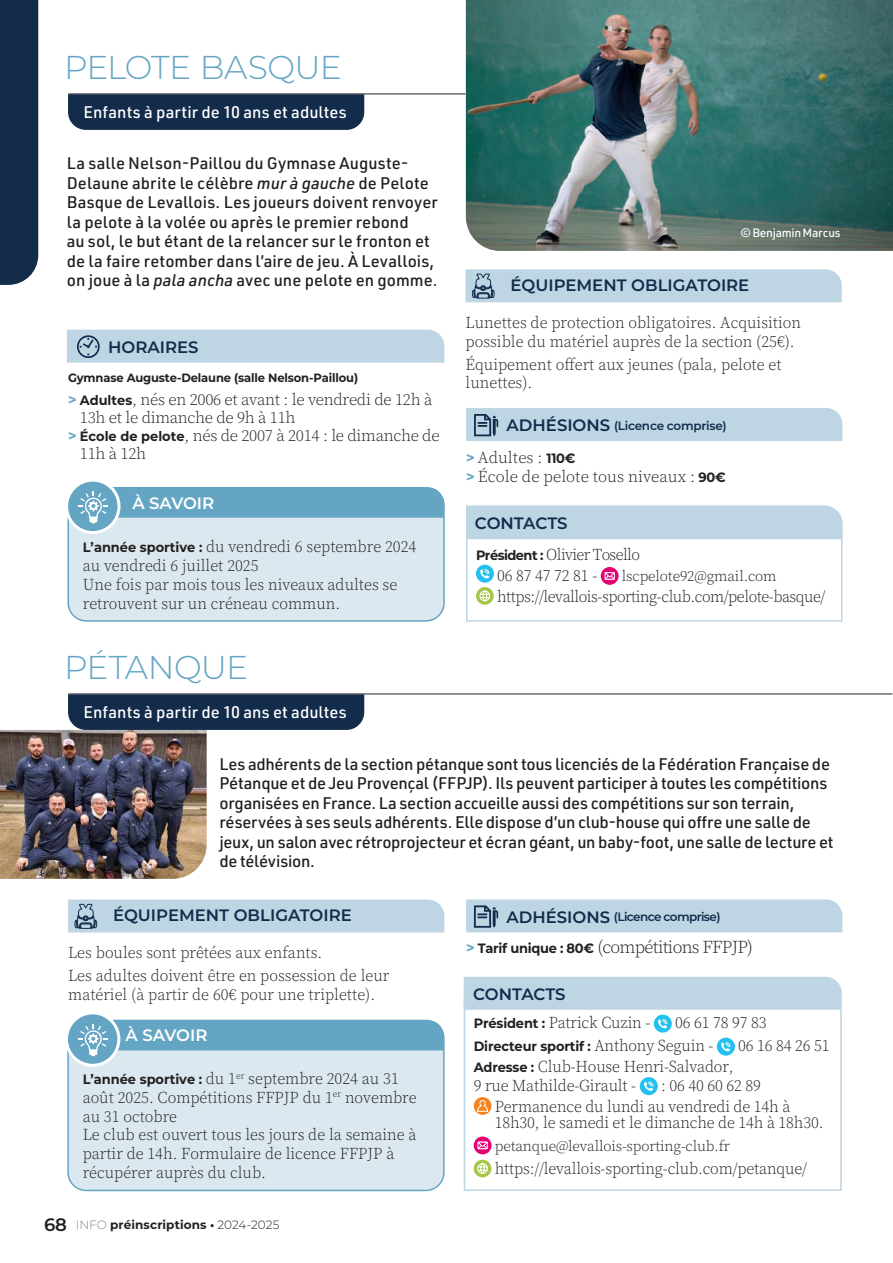
<style>
.page{position:relative;width:893px;height:1263px;background:#fff}
.page>*{position:absolute;margin:0;border:0;box-sizing:border-box;transform-origin:0 0}
.t1{font:300 33px "Montserrat";letter-spacing:-.02em;color:#64a5c4}
.t2{font:300 18px "Source Serif 4";letter-spacing:-.04em;color:#231f20}
.t3{font:300 16.5px/18.8px "Source Serif 4";color:#231f20;scale:.96 1}
.t4{font:500 16.5px/19.5px "URWDIN";color:#231f20}
.t5{font:300 16.5px "Source Serif 4";letter-spacing:-.02em;color:#231f20}
.t6{font:600 16.5px "Montserrat";color:#132c4b}
.t7{font:500 16.5px "URWDIN";letter-spacing:.005em;color:#fff}
.t8{font:300 16.5px "Source Serif 4";letter-spacing:-.03em;color:#231f20;scale:.96 1}
.t9{font:300 16.5px/18.8px "Source Serif 4";color:#231f20}
.t10{font:300 16.5px/21px "Source Serif 4";letter-spacing:-.04em;color:#231f20;scale:.96 1}
.t11{font:600 16.5px "Montserrat";color:#fff}
.t12{font:300 15px "Source Serif 4";letter-spacing:-.01em;color:#231f20}
.t13{font:700 13.5px "Montserrat";letter-spacing:-.01em;color:#231f20;scale:.96 1}
.t14{font:600 12px "Montserrat";letter-spacing:-.035em;color:#132c4b}
.t15{font:700 12px "Montserrat";letter-spacing:-.01em;color:#231f20;scale:.96 1}
.t16{font:700 12px "Montserrat";letter-spacing:.01em;color:#231f20}
.t17{font:500 12px "URWDIN";letter-spacing:-.02em;color:#fff}
.s1{font-style:italic}
.s2{font-family:"Montserrat";font-weight:700;font-size:15px;color:#64a5c4}
.s3{font-family:"Montserrat";font-weight:700;font-size:13.5px}
.s4{font-size:16.5px}
.s5{font-weight:600;font-size:18px}
.s6{font-weight:300;color:#808285}
.s7{font-weight:300}
.s8{font-family:"Source Serif 4";font-weight:300;font-size:16.5px}
</style>
<div class="page">
<img style="left:0;top:730px;width:207px;height:149px">
<hr style="left:68px;top:94px;width:397px;height:1px;background:#231f20">
<hr style="left:68px;top:693px;width:824px;height:1px;background:#231f20">
<div style="left:0;top:0;width:38px;height:285px;background:#132c4b"></div>
<img style="left:466px;top:0;width:427px;height:251px">
<div style="left:68px;top:94px;width:296px;height:36px;background:#132c4b"></div>
<div style="left:68px;top:694px;width:296px;height:36px;background:#132c4b"></div>
<div style="left:67px;top:330px;width:377px;height:33px;background:#bed5e4"></div>
<div style="left:466px;top:408px;width:376px;height:33px;background:#bed5e4"></div>
<div style="left:466px;top:899px;width:376px;height:33px;background:#bed5e4"></div>
<div style="left:465px;top:269px;width:377px;height:33px;background:#bed5e4"></div>
<div style="left:68px;top:899px;width:376px;height:33px;background:#bed5e4"></div>
<div style="left:68px;top:488px;width:376px;height:133px;background:#dce8f0;border-radius:18px"></div>
<div style="left:67px;top:487px;width:378px;height:135px;border:2px solid #64a5c4;border-radius:18px"></div>
<svg style="left:67px;top:480px;width:52px;height:52px"></svg>
<div style="left:65px;top:479px;width:56px;height:55px;border:3px solid #fff;border-radius:50%"></div>
<svg style="left:67px;top:488px;width:377px;height:35px;background:#79b1cc"></svg>
<div style="left:68px;top:1020px;width:376px;height:170px;background:#dce8f0;border-radius:18px"></div>
<div style="left:67px;top:1020px;width:378px;height:171px;border:2px solid #64a5c4;border-radius:18px"></div>
<svg style="left:66px;top:1013px;width:53px;height:52px"></svg>
<div style="left:65px;top:1011px;width:55px;height:56px;border:3px solid #fff;border-radius:50%"></div>
<svg style="left:67px;top:1020px;width:377px;height:36px;background:#7ab1cc"></svg>
<svg style="left:466px;top:505px;width:377px;height:117px"></svg>
<svg style="left:463px;top:994px;width:379px;height:197px"></svg>
<div style="left:464px;top:977px;width:378px;height:33px;background:#bed5e4"></div>
<h1 class="t1" style="left:64px;top:45px;width:279px">PELOTE BASQUE</h1>
<p class="t7" style="left:83px;top:101px;width:265px">Enfants à partir de 10 ans et adultes</p>
<p class="t4" style="left:67px;top:153px;width:372px">La salle Nelson-Paillou du Gymnase Auguste-Delaune abrite le célèbre <span class="s1">mur à gauche</span> de Pelote Basque de Levallois. Les joueurs doivent renvoyer la pelote à la volée ou après le premier rebond<br>au sol, le but étant de la relancer sur le fronton et de la faire retomber dans l’aire de jeu. À Levallois, on joue à la <span class="s1">pala ancha</span> avec une pelote en gomme.</p>
<p class="t17" style="left:741px;top:225px;width:101px">© Benjamin Marcus</p>
<p class="t6" style="left:510px;top:273px;width:240px">ÉQUIPEMENT OBLIGATOIRE</p>
<p class="t3" style="left:466px;top:313px;width:351px">Lunettes de protection obligatoires. Acquisition possible du matériel auprès de la section (25€).</p>
<p class="t3" style="left:466px;top:355px;width:331px">Équipement offert aux jeunes (pala, pelote et lunettes).</p>
<p class="t6" style="left:108px;top:335px;width:92px">HORAIRES</p>
<p class="t15" style="left:68px;top:369px;width:304px">Gymnase Auguste-Delaune (salle Nelson-Paillou)</p>
<p class="t5" style="left:68px;top:388px;width:366px"><span class="s2">&gt;</span> <span class="s3">Adultes</span>, nés en 2006 et avant : le vendredi de 12h à</p>
<p class="t5" style="left:80px;top:406px;width:217px">13h et le dimanche de 9h à 11h</p>
<p class="t5" style="left:68px;top:425px;width:373px"><span class="s2">&gt;</span> <span class="s3">École de pelote</span>, nés de 2007 à 2014 : le dimanche de</p>
<p class="t9" style="left:80px;top:444px;width:68px">11h à 12h</p>
<p class="t9" style="left:466px;top:448px;width:261px"><span class="s2">&gt;</span> Adultes : <span class="s3">110€<br></span><span class="s2">&gt;</span> École de pelote tous niveaux : <span class="s3">90€</span></p>
<p class="t14" style="left:507px;top:417px;width:222px"><span class="s4">ADHÉSIONS</span> (Licence comprise)</p>
<p class="t11" style="left:132px;top:492px;width:83px">À SAVOIR</p>
<p class="t3" style="left:83px;top:538px;width:349px"><span class="s3">L’année sportive :</span> du vendredi 6 septembre 2024 au vendredi 6 juillet 2025<br>Une fois par mois tous les niveaux adultes se retrouvent sur un créneau commun.</p>
<h1 class="t1" style="left:64px;top:645px;width:186px">PÉTANQUE</h1>
<p class="t7" style="left:83px;top:701px;width:265px">Enfants à partir de 10 ans et adultes</p>
<p class="t6" style="left:475px;top:511px;width:94px">CONTACTS</p>
<p class="t10" style="left:497px;top:544px;width:150px;text-indent:-21px"><span class="s3">Président :</span> Olivier Tosello<br>06 87 47 72 81 -</p>
<p class="t12" style="left:622px;top:566px;width:156px">lscpelote92@gmail.com</p>
<p class="t8" style="left:497px;top:585px;width:344px">https://levallois-sporting-club.com/pelote-basque/</p>
<p class="t4" style="left:219px;top:754px;width:616px">Les adhérents de la section pétanque sont tous licenciés de la Fédération Française de Pétanque et de Jeu Provençal (FFPJP). Ils peuvent participer à toutes les compétitions organisées en France. La section accueille aussi des compétitions sur son terrain, réservées à ses seuls adhérents. Elle dispose d’un club-house qui offre une salle de jeux, un salon avec rétroprojecteur et écran géant, un baby-foot, une salle de lecture et de télévision.</p>
<p class="t6" style="left:113px;top:904px;width:240px">ÉQUIPEMENT OBLIGATOIRE</p>
<p class="t3" style="left:68px;top:941px;width:336px;line-height:23px">Les boules sont prêtées aux enfants.<br>Les adultes doivent être en possession de leur</p>
<p class="t3" style="left:68px;top:985px;width:321px">matériel (à partir de 60€ pour une triplette).</p>
<p class="t11" style="left:126px;top:1024px;width:83px">À SAVOIR</p>
<p class="t3" style="left:83px;top:1069px;width:349px"><span class="s3">L’année sportive :</span> du 1<sup>er</sup> septembre 2024 au 31 août 2025. Compétitions FFPJP du 1<sup>er</sup> novembre au 31 octobre<br>Le club est ouvert tous les jours de la semaine à partir de 14h. Formulaire de licence FFPJP à récupérer auprès du club.</p>
<p class="t16" style="left:44px;top:1216px;width:237px"><span class="s5">68</span> <span class="s6">INFO</span> préinscriptions • <span class="s7">2024-2025</span></p>
<p class="t14" style="left:506px;top:908px;width:216px"><span class="s4">ADHÉSIONS</span> (Licence comprise)</p>
<p class="t2" style="left:466px;top:935px;width:288px"><span class="s2">&gt;</span> <span class="s3">Tarif unique : 80€</span> (compétitions FFPJP)</p>
<p class="t6" style="left:473px;top:982px;width:94px">CONTACTS</p>
<p class="t3" style="left:474px;top:1014px;width:185px"><span class="s3">Président :</span> Patrick Cuzin -</p>
<p class="t3" style="left:675px;top:1014px;width:97px">06 61 78 97 83</p>
<p class="t13" style="left:474px;top:1037px;width:251px">Directeur sportif : <span class="s8">Anthony Seguin -</span></p>
<p class="t3" style="left:738px;top:1037px;width:97px">06 16 84 26 51</p>
<p class="t3" style="left:474px;top:1057px;width:272px"><span class="s3">Adresse :</span> Club-House Henri-Salvador,<br>9 rue Mathilde-Girault -</p>
<p class="t3" style="left:495px;top:1075px;width:309px;line-height:20.7px;text-indent:166px">: 06 40 60 62 89<br>Permanence du lundi au vendredi de 14h à</p>
<p class="t3" style="left:495px;top:1113px;width:344px">18h30, le samedi et le dimanche de 14h à 18h30.</p>
<p class="t12" style="left:495px;top:1136px;width:237px">petanque@levallois-sporting-club.fr</p>
<p class="t3" style="left:495px;top:1159px;width:327px">https://levallois-sporting-club.com/petanque/</p>
</div>
